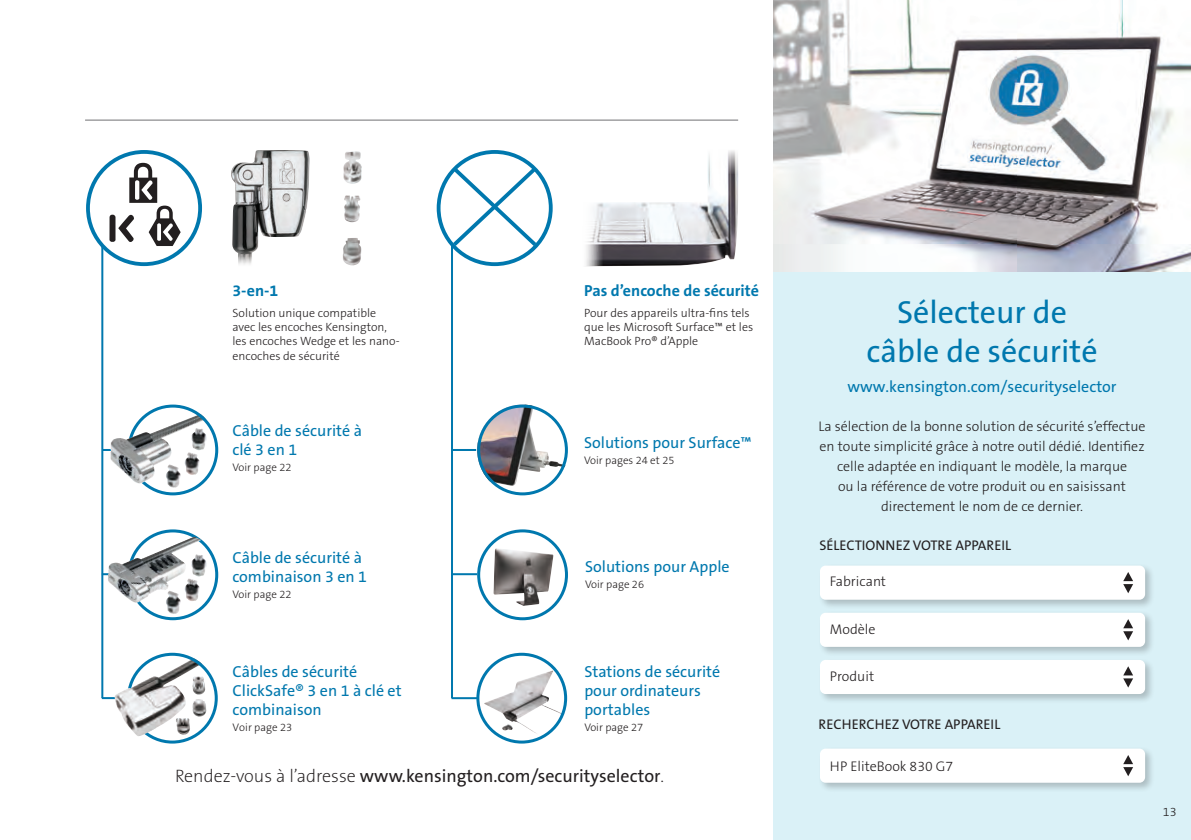
<style>
.page{position:relative;width:1191px;height:840px;background:#fff}
.page>*{position:absolute;margin:0;border:0;box-sizing:border-box;transform-origin:0 0}
.t1{font:32px/38.4px "The Sans KENSINGTON5 Rg";color:#0078ae;text-align:center}
._10pt_Kensington_bod{font:18px "The Sans KENSINGTON5 Rg";color:#231f20}
.t2{font:16px/19.2px "The Sans KENSINGTON5 Rg";color:#0078ae}
.t3{font:16px "The Sans KENSINGTON7 Bd";color:#0078ae}
.Bulleted_text{font:14px/20px "The Sans KENSINGTON3 Li";color:#231f20;text-align:center}
.Bulleted_text-2{font:14px "The Sans KENSINGTON5 Rg";color:#231f20}
.t4{font:12.4px "The Sans KENSINGTON3 Li";color:#231f20}
.t5{font:12px/14.4px "The Sans KENSINGTON3 Li";color:#231f20}
.t6{font:11px "The Sans KENSINGTON3 Li";color:#231f20}
.s1{font-family:"The Sans KENSINGTON2 XL"}
</style>
<div class="page">
<div style="left:773px;top:0;width:418px;height:839px;background:#daf1f7"></div>
<div style="left:437px;top:150px;width:115px;height:116px;border:4px solid #0078ae;border-radius:50%"></div>
<svg style="left:449px;top:163px;width:91px;height:87px"></svg>
<div style="left:86px;top:150px;width:116px;height:116px;border:4px solid #0078ae;border-radius:50%"></div>
<svg style="left:109px;top:163px;width:72px;height:83px"></svg>
<hr style="left:85px;top:119px;width:653px;height:1px;background:#717174">
<img style="left:773px;top:0;width:418px;height:271px">
<div style="left:817px;top:746px;width:338px;height:46px;background:#231f20;opacity:.25"></div>
<div style="left:820px;top:748px;width:325px;height:34px;background:#fff;border-radius:6px"></div>
<div style="left:817px;top:563px;width:338px;height:47px;background:#231f20;opacity:.25"></div>
<div style="left:820px;top:565px;width:325px;height:34px;background:#fff;border-radius:6px"></div>
<div style="left:817px;top:657px;width:338px;height:47px;background:#231f20;opacity:.25"></div>
<div style="left:820px;top:659px;width:325px;height:34px;background:#fff;border-radius:6px"></div>
<div style="left:817px;top:610px;width:338px;height:47px;background:#231f20;opacity:.25"></div>
<div style="left:820px;top:612px;width:325px;height:34px;background:#fff;border-radius:6px"></div>
<svg style="left:1123px;top:755px;width:10px;height:20px"></svg>
<svg style="left:1123px;top:572px;width:10px;height:21px"></svg>
<svg style="left:1123px;top:666px;width:10px;height:21px"></svg>
<svg style="left:1123px;top:619px;width:10px;height:21px"></svg>
<hr style="left:101px;top:246px;width:2px;height:451px;background:#0078ae">
<hr style="left:103px;top:448px;width:24px;height:2px;background:#0078ae">
<hr style="left:102px;top:573px;width:25px;height:2px;background:#0078ae">
<svg style="left:129px;top:406px;width:88px;height:87px"></svg>
<img style="left:137px;top:413px;width:69px;height:70px">
<div style="left:127px;top:404px;width:91px;height:91px;border:3px solid #0078ae;border-radius:50%"></div>
<svg style="left:129px;top:530px;width:88px;height:88px"></svg>
<img style="left:133px;top:536px;width:68px;height:66px">
<div style="left:127px;top:529px;width:91px;height:91px;border:3px solid #0078ae;border-radius:50%"></div>
<hr style="left:451px;top:245px;width:2px;height:452px;background:#0078ae">
<hr style="left:451px;top:448px;width:25px;height:2px;background:#0078ae">
<hr style="left:452px;top:573px;width:25px;height:2px;background:#0078ae">
<hr style="left:451px;top:696px;width:26px;height:2px;background:#0078ae">
<svg style="left:479px;top:406px;width:87px;height:87px"></svg>
<img style="left:477px;top:408px;width:88px;height:77px">
<div style="left:477px;top:404px;width:91px;height:91px;border:3px solid #0078ae;border-radius:50%"></div>
<svg style="left:478px;top:654px;width:87px;height:87px"></svg>
<img style="left:484px;top:670px;width:80px;height:64px">
<div style="left:476px;top:652px;width:91px;height:91px;border:3px solid #0078ae;border-radius:50%"></div>
<img style="left:493px;top:548px;width:60px;height:57px">
<div style="left:477px;top:529px;width:91px;height:91px;border:3px solid #0078ae;border-radius:50%"></div>
<img style="left:231px;top:150px;width:79px;height:96px">
<svg style="left:232px;top:246px;width:26px;height:19px"></svg>
<img style="left:344px;top:195px;width:16px;height:27px">
<img style="left:343px;top:238px;width:18px;height:27px">
<img style="left:343px;top:151px;width:19px;height:33px">
<img style="left:602px;top:174px;width:136px;height:92px">
<svg style="left:586px;top:202px;width:16px;height:64px"></svg>
<hr style="left:102px;top:696px;width:25px;height:2px;background:#0078ae">
<svg style="left:128px;top:654px;width:88px;height:87px"></svg>
<img style="left:133px;top:657px;width:69px;height:76px">
<div style="left:127px;top:652px;width:91px;height:91px;border:3px solid #0078ae;border-radius:50%"></div>
<img style="left:114px;top:676px;width:41px;height:60px">
<img style="left:192px;top:676px;width:13px;height:18px">
<img style="left:192px;top:698px;width:14px;height:18px">
<img style="left:176px;top:717px;width:14px;height:17px">
<img style="left:110px;top:422px;width:79px;height:61px">
<img style="left:166px;top:602px;width:15px;height:11px">
<img style="left:186px;top:578px;width:14px;height:23px">
<img style="left:191px;top:554px;width:16px;height:22px">
<img style="left:108px;top:553px;width:78px;height:49px">
<img style="left:166px;top:464px;width:15px;height:23px">
<img style="left:185px;top:452px;width:15px;height:23px">
<img style="left:191px;top:428px;width:16px;height:22px">
<p class="t3" style="left:232px;top:282px;width:47px">3-en-1</p>
<p class="t5" style="left:232px;top:305px;width:169px">Solution unique compatible avec les encoches Kensington, les encoches Wedge et les nano&shy;encoches de sécurité</p>
<p class="t2" style="left:232px;top:421px;width:131px">Câble de sécurité à clé 3 en 1</p>
<p class="t6" style="left:232px;top:461px;width:60px">Voir page 22</p>
<p class="t2" style="left:232px;top:548px;width:136px">Câble de sécurité à combinaison 3 en 1</p>
<p class="t6" style="left:232px;top:588px;width:60px">Voir page 22</p>
<p class="t2" style="left:232px;top:662px;width:171px">Câbles de sécurité<br>ClickSafe® 3 en 1 à clé et combinaison</p>
<p class="t6" style="left:232px;top:721px;width:61px">Voir page 23</p>
<p class="t3" style="left:584px;top:282px;width:176px">Pas d’encoche de sécurité</p>
<p class="t5" style="left:584px;top:305px;width:171px">Pour des appareils ultra-fins tels que les Microsoft Surface™ et les<br>MacBook Pro® d’Apple</p>
<p class="t2" style="left:584px;top:433px;width:169px">Solutions pour Surface™</p>
<p class="t6" style="left:584px;top:454px;width:92px">Voir pages 24 et 25</p>
<p class="t2" style="left:585px;top:557px;width:146px">Solutions pour Apple</p>
<p class="t6" style="left:585px;top:578px;width:60px">Voir page 26</p>
<p class="t2" style="left:584px;top:662px;width:137px">Stations de sécurité pour ordinateurs portables</p>
<p class="t6" style="left:584px;top:721px;width:60px">Voir page 27</p>
<p class="_10pt_Kensington_bod" style="left:175px;top:765px;width:490px"><span class="s1">Rendez-vous à l’adresse</span> www.kensington.com/securityselector<span class="s1">.</span></p>
<p class="t1" style="left:866px;top:294px;width:233px">Sélecteur de câble de sécurité</p>
<p class="t2" style="left:847px;top:377px;width:271px">www.kensington.com/securityselector</p>
<p class="Bulleted_text" style="left:818px;top:416px;width:328px">La sélection de la bonne solution de sécurité s’effectue en toute simplicité grâce à notre outil dédié. Identifiez celle adaptée en indiquant le modèle, la marque<br>ou la référence de votre produit ou en saisissant directement le nom de ce dernier.</p>
<p class="Bulleted_text-2" style="left:819px;top:537px;width:193px">SÉLECTIONNEZ VOTRE APPAREIL</p>
<p class="Bulleted_text" style="left:830px;top:571px;width:58px">Fabricant</p>
<p class="Bulleted_text" style="left:830px;top:619px;width:47px">Modèle</p>
<p class="Bulleted_text" style="left:830px;top:666px;width:46px">Produit</p>
<p class="Bulleted_text-2" style="left:818px;top:716px;width:183px">RECHERCHEZ VOTRE APPAREIL</p>
<p class="Bulleted_text" style="left:830px;top:756px;width:125px">HP EliteBook 830 G7</p>
<p class="t4" style="left:1162px;top:804px;width:15px">13</p>
</div>
